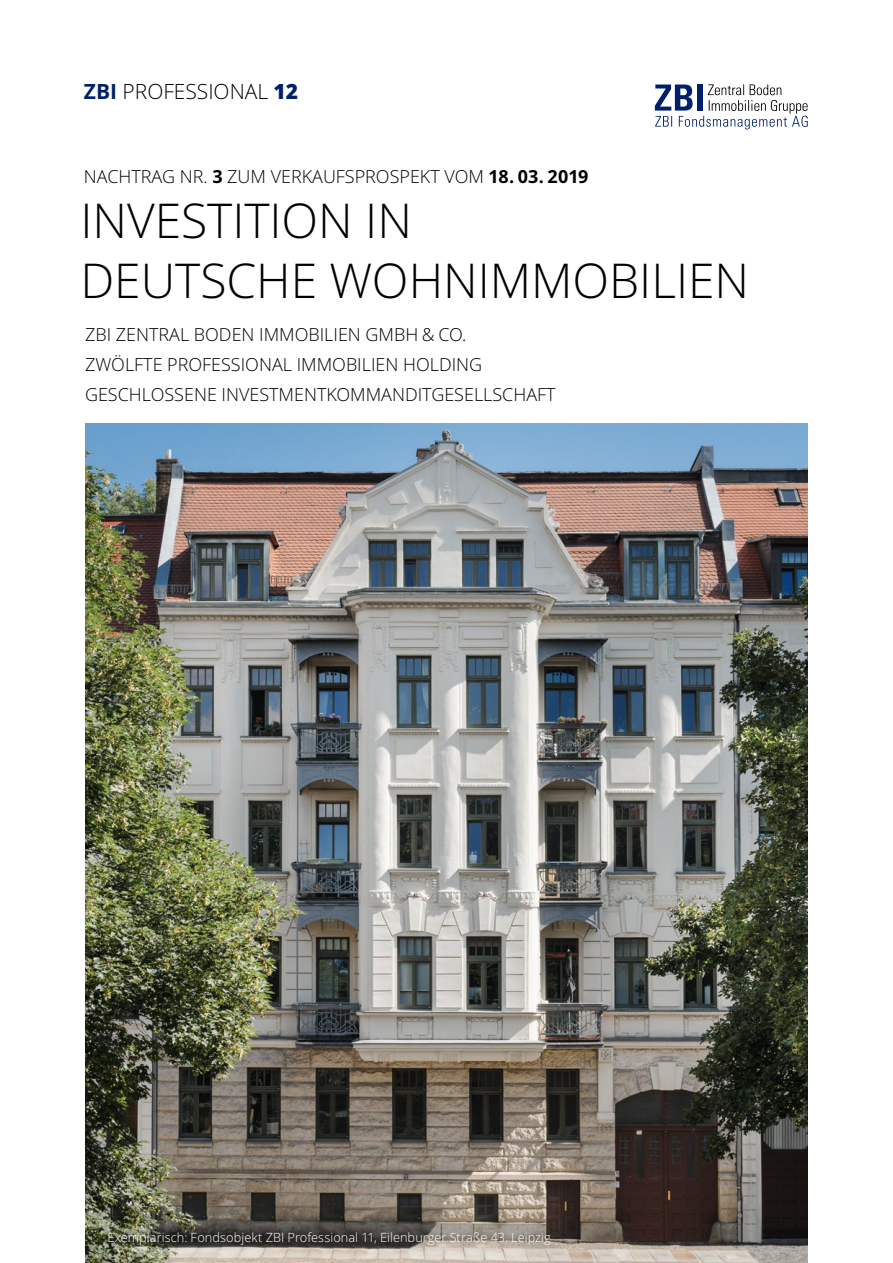
<style>
.page{position:relative;width:893px;height:1263px;background:#fff}
.page>*{position:absolute;margin:0;border:0;box-sizing:border-box;transform-origin:0 0}
.t1{font:300 48px/60px "Open Sans";color:#000}
.t2{font:300 21px "Open Sans";color:#000}
.t3{font:300 18px/30px "Open Sans";color:#000}
.t4{font:300 12.75px "Open Sans";letter-spacing:.005em;color:#fff}
.s1{font-weight:700;color:#002169}
.s2{font-weight:800;color:#002169}
.s3{font-weight:700}
</style>
<div class="page">
<img style="left:85px;top:423px;width:723px;height:840px">
<svg style="left:99px;top:1223px;width:460px;height:31px"></svg>
<svg style="left:655px;top:84px;width:153px;height:46px"></svg>
<p class="t2" style="left:84px;top:77px;width:216px"><span class="s1">ZBI</span> PROFESSIONAL <span class="s2">12</span></p>
<p class="t3" style="left:84px;top:161px;width:506px">NACHTRAG NR. <span class="s3">3</span> ZUM VERKAUFSPROSPEKT VOM <span class="s3">18. 03. 2019</span></p>
<h1 class="t1" style="left:80px;top:189px;width:670px">INVESTITION IN<br>DEUTSCHE WOHNIMMOBILIEN</h1>
<p class="t3" style="left:85px;top:319px;width:472px">ZBI ZENTRAL BODEN IMMOBILIEN GMBH &amp; CO.<br>ZWÖLFTE PROFESSIONAL IMMOBILIEN HOLDING<br>GESCHLOSSENE INVESTMENTKOMMANDITGESELLSCHAFT</p>
<p class="t4" style="left:107px;top:1229px;width:445px">Exemplarisch: Fondsobjekt ZBI Professional 11, Eilenburger Straße 43, Leipzig</p>
</div>
